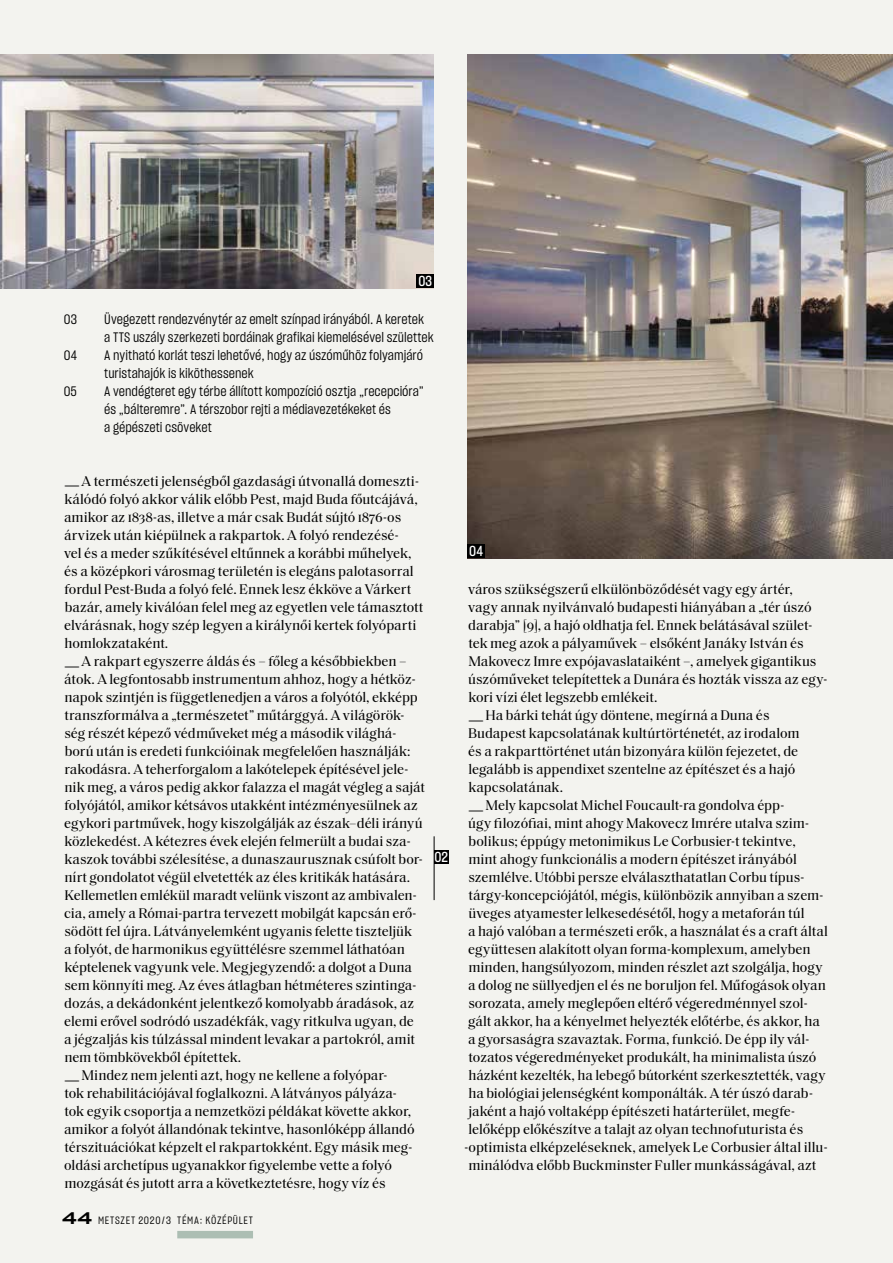
<style>
.page{position:relative;width:893px;height:1263px;background:#f3f3ef}
.page>*{position:absolute;margin:0;border:0;box-sizing:border-box;transform-origin:0 0}
.t1{font:14.25px/18px "Saol Text";letter-spacing:-.005em;color:#000}
.t2{font:14.25px "Sharp Grotesk Medium 15";color:#fff}
.t3{font:13.5px/18px "Sharp Grotesk Book 15";letter-spacing:.005em;color:#000}
.t4{font:10.5px "Sharp Grotesk Book 15";letter-spacing:.065em;color:#000}
.s1{font-family:"Mid Century Sans"}
.s2{font-family:"Sharp Grotesk Medium 25";font-size:16.5px}
</style>
<div class="page">
<img style="left:0;top:54px;width:434px;height:234px">
<img style="left:468px;top:54px;width:425px;height:504px">
<hr style="left:434px;top:836px;width:1px;height:64px;background:#000">
<div style="left:434px;top:850px;width:15px;height:14px;background:#000"></div>
<div style="left:417px;top:274px;width:17px;height:14px;background:#000"></div>
<div style="left:468px;top:544px;width:17px;height:14px;background:#000"></div>
<div style="left:177px;top:1231px;width:76px;height:7px;background:#acbeb3"></div>
<p class="t2" style="left:418px;top:271px;width:15px">03</p>
<p class="t3" style="left:64px;top:310px;width:15px">03</p>
<p class="t3" style="left:104px;top:310px;width:331px">Üvegezett rendezvénytér az emelt színpad irányából. A keretek<br>a TTS uszály szerkezeti bordáinak grafikai kiemelésével születtek</p>
<p class="t3" style="left:64px;top:346px;width:15px">04</p>
<p class="t3" style="left:104px;top:346px;width:320px">A nyitható korlát teszi lehetővé, hogy az úszóműhöz folyamjáró turistahajók is kiköthessenek</p>
<p class="t3" style="left:64px;top:382px;width:15px">05</p>
<p class="t3" style="left:104px;top:382px;width:321px">A vendégteret egy térbe állított kompozíció osztja „recepcióra” és „bálteremre”. A térszobor rejti a médiavezetékeket és<br>a gépészeti csöveket</p>
<p class="t1" style="left:64px;top:471px;width:362px"><span class="s1">—</span>A természeti jelenségből gazdasági útvonallá domeszti&shy;kálódó folyó akkor válik előbb Pest, majd Buda főutcájává, amikor az 1838-as, illetve a már csak Budát sújtó 1876-os árvizek után kiépülnek a rakpartok. A folyó rendezésé-<br>vel és a meder szűkítésével eltűnnek a korábbi műhelyek, és a középkori városmag területén is elegáns palotasorral fordul Pest-Buda a folyó felé. Ennek lesz ékköve a Várkert bazár, amely kiválóan felel meg az egyetlen vele támasztott elvárásnak, hogy szép legyen a királynői kertek folyóparti homlokzataként.<br><span class="s1">—</span>A rakpart egyszerre áldás és – főleg a későbbiekben – átok. A legfontosabb instrumentum ahhoz, hogy a hétköz&shy;napok szintjén is függetlenedjen a város a folyótól, ekképp transzformálva a „természetet” műtárggyá. A világörök&shy;ség részét képező védműveket még a második világhá&shy;ború után is eredeti funkcióinak megfelelően használják: rakodásra. A teherforgalom a lakótelepek építésével jele&shy;nik meg, a város pedig akkor falazza el magát végleg a saját folyójától, amikor kétsávos utakként intézményesülnek az egykori partművek, hogy kiszolgálják az észak–déli irányú közlekedést. A kétezres évek elején felmerült a budai sza&shy;kaszok további szélesítése, a dunaszaurusznak csúfolt bor&shy;nírt gondolatot végül elvetették az éles kritikák hatására.<br>Kellemetlen emlékül maradt velünk viszont az ambivalen&shy;cia, amely a Római-partra tervezett mobilgát kapcsán erő&shy;södött fel újra. Látványelemként ugyanis felette tiszteljük<br>a folyót, de harmonikus együttélésre szemmel láthatóan képtelenek vagyunk vele. Megjegyzendő: a dolgot a Duna sem könnyíti meg. Az éves átlagban hétméteres szintinga&shy;dozás, a dekádonként jelentkező komolyabb áradások, az elemi erővel sodródó uszadékfák, vagy ritkulva ugyan, de a jégzaljás kis túlzással mindent levakar a partokról, amit nem tömbkövekből építettek.<br><span class="s1">—</span>Mindez nem jelenti azt, hogy ne kellene a folyópar-<br>tok rehabilitációjával foglalkozni. A látványos pályáza-<br>tok egyik csoportja a nemzetközi példákat követte akkor, amikor a folyót állandónak tekintve, hasonlóképp állandó térszituációkat képzelt el rakpartokként. Egy másik meg&shy;oldási archetípus ugyanakkor figyelembe vette a folyó mozgását és jutott arra a következtetésre, hogy víz és</p>
<p class="t4" style="left:62px;top:1213px;width:192px"><span class="s2">44</span> METSZET 2020/3 TÉMA: KÖZÉPÜLET</p>
<p class="t2" style="left:434px;top:847px;width:15px">02</p>
<p class="t2" style="left:469px;top:541px;width:15px">04</p>
<p class="t1" style="left:468px;top:579px;width:326px">város szükségszerű elkülönböződését vagy egy ártér,</p>
<p class="t1" style="left:468px;top:597px;width:345px">vagy annak nyilvánvaló budapesti hiányában a „tér úszó</p>
<p class="t1" style="left:468px;top:615px;width:346px">darabja” [9], a hajó oldhatja fel. Ennek belátásával szület-</p>
<p class="t1" style="left:468px;top:633px;width:337px">tek meg azok a pályaművek – elsőként Janáky István és</p>
<p class="t1" style="left:468px;top:651px;width:350px">Makovecz Imre expójavaslataiként –, amelyek gigantikus</p>
<p class="t1" style="left:468px;top:669px;width:361px">úszóműveket telepítettek a Dunára és hozták vissza az egy-</p>
<p class="t1" style="left:468px;top:687px;width:190px">kori vízi élet legszebb emlékeit.</p>
<p class="t1" style="left:468px;top:705px;width:303px"><span class="s1">—</span>Ha bárki tehát úgy döntene, megírná a Duna és</p>
<p class="t1" style="left:468px;top:723px;width:333px">Budapest kapcsolatának kultúrtörténetét, az irodalom</p>
<p class="t1" style="left:468px;top:741px;width:332px">és a rakparttörténet után bizonyára külön fejezetet, de</p>
<p class="t1" style="left:468px;top:759px;width:328px">legalább is appendixet szentelne az építészet és a hajó</p>
<p class="t1" style="left:468px;top:777px;width:96px">kapcsolatának.</p>
<p class="t1" style="left:468px;top:795px;width:318px"><span class="s1">—</span>Mely kapcsolat Michel Foucault-ra gondolva épp-</p>
<p class="t1" style="left:468px;top:813px;width:342px">úgy filozófiai, mint ahogy Makovecz Imrére utalva szim-</p>
<p class="t1" style="left:469px;top:831px;width:329px">bolikus; éppúgy metonimikus Le Corbusier-t tekintve,</p>
<p class="t1" style="left:468px;top:849px;width:330px">mint ahogy funkcionális a modern építészet irányából</p>
<p class="t1" style="left:468px;top:867px;width:338px">szemlélve. Utóbbi persze elválaszthatatlan Corbu típus-</p>
<p class="t1" style="left:468px;top:885px;width:357px">tárgy-koncepciójától, mégis, különbözik annyiban a szem-</p>
<p class="t1" style="left:468px;top:903px;width:338px">üveges atyamester lelkesedésétől, hogy a metaforán túl</p>
<p class="t1" style="left:468px;top:921px;width:361px">a hajó valóban a természeti erők, a használat és a craft által</p>
<p class="t1" style="left:468px;top:939px;width:344px">együttesen alakított olyan forma-komplexum, amelyben</p>
<p class="t1" style="left:468px;top:957px;width:356px">minden, hangsúlyozom, minden részlet azt szolgálja, hogy</p>
<p class="t1" style="left:468px;top:975px;width:359px">a dolog ne süllyedjen el és ne boruljon fel. Műfogások olyan</p>
<p class="t1" style="left:468px;top:993px;width:341px">sorozata, amely meglepően eltérő végeredménnyel szol-</p>
<p class="t1" style="left:468px;top:1011px;width:353px">gált akkor, ha a kényelmet helyezték előtérbe, és akkor, ha</p>
<p class="t1" style="left:468px;top:1029px;width:343px">a gyorsaságra szavaztak. Forma, funkció. De épp ily vál-</p>
<p class="t1" style="left:468px;top:1047px;width:350px">tozatos végeredményeket produkált, ha minimalista úszó</p>
<p class="t1" style="left:468px;top:1065px;width:359px">házként kezelték, ha lebegő bútorként szerkesztették, vagy</p>
<p class="t1" style="left:468px;top:1083px;width:346px">ha biológiai jelenségként komponálták. A tér úszó darab-</p>
<p class="t1" style="left:468px;top:1101px;width:328px">jaként a hajó voltaképp építészeti határterület, megfe-</p>
<p class="t1" style="left:468px;top:1119px;width:336px">lelőképp előkészítve a talajt az olyan technofuturista és</p>
<p class="t1" style="left:464px;top:1137px;width:365px">-optimista elképzeléseknek, amelyek Le Corbusier által illu-</p>
<p class="t1" style="left:468px;top:1155px;width:350px">minálódva előbb Buckminster Fuller munkásságával, azt</p>
</div>
